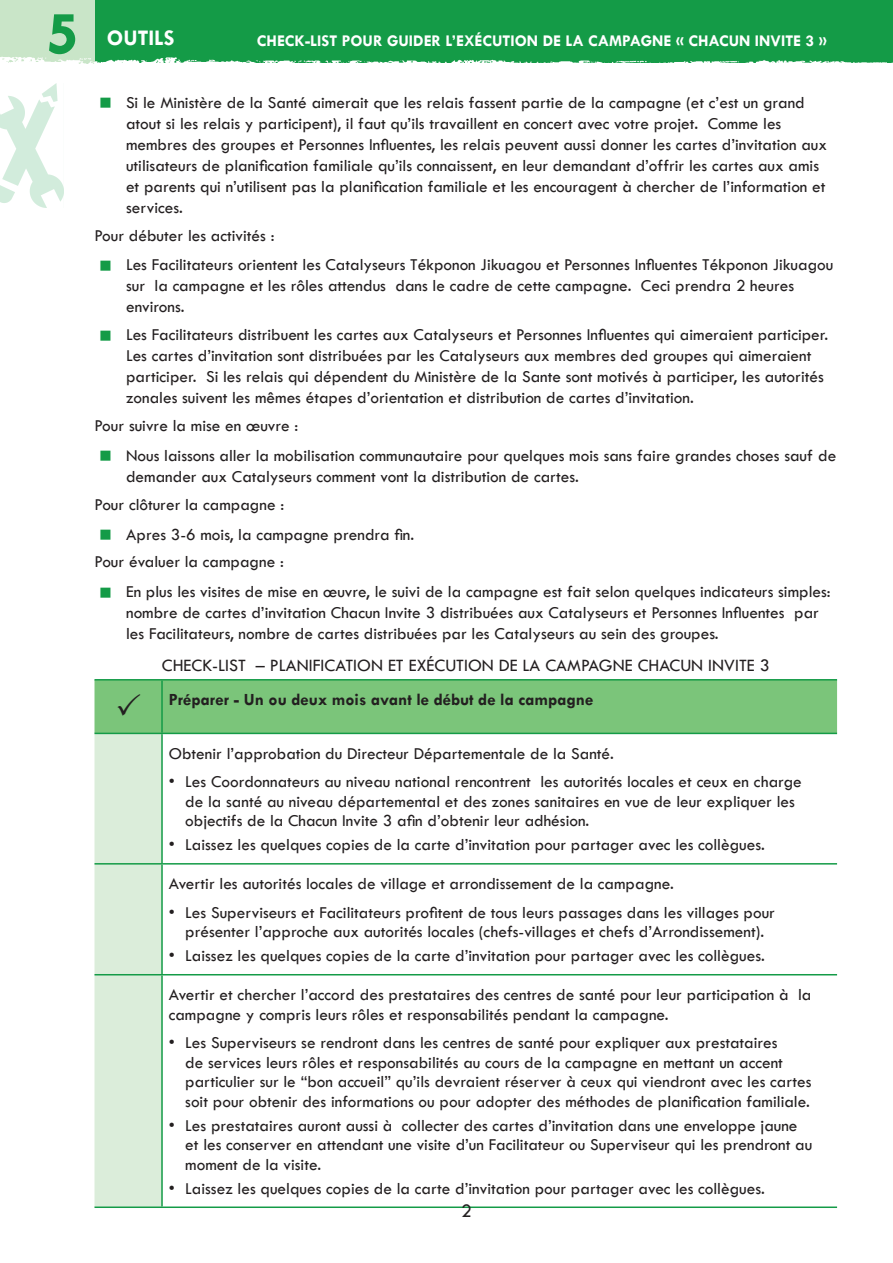
<style>
.page{position:relative;width:893px;height:1263px;background:#fff}
.page>*{position:absolute;margin:0;border:0;box-sizing:border-box;transform-origin:0 0}
.t1{font:700 63px "Tw Cen";color:#149b47}
.t2{font:700 22.5px "Tw Cen";color:#fff}
.t3{font:19.5px "Tw Cen";color:#231f20}
.t4{font:18px "Tw Cen";color:#231f20}
.t5{font:17.25px/21px "Tw Cen";color:#231f20}
.t6{font:700 17.25px "Tw Cen";color:#231f20}
.t7{font:700 16.5px "Tw Cen";color:#fff}
.s1{color:#149b47}
</style>
<div class="page">
<div style="left:0;top:0;width:893px;height:63px;background:#149b47"></div>
<div style="left:0;top:0;width:94px;height:64px;background:#c9e5c8"></div>
<img style="left:0;top:51px;width:893px;height:13px">
<img style="left:0;top:83px;width:63px;height:125px">
<hr style="left:94px;top:679px;width:68px;height:1px;background:#149b47">
<hr style="left:162px;top:679px;width:675px;height:1px;background:#149b47">
<hr style="left:94px;top:1206px;width:68px;height:2px;background:#149b47">
<hr style="left:162px;top:1206px;width:675px;height:2px;background:#149b47">
<svg style="left:94px;top:680px;width:743px;height:527px"></svg>
<h1 class="t1" style="left:46px;top:-4px;width:35px">5</h1>
<h2 class="t2" style="left:107px;top:24px;width:69px">OUTILS</h2>
<p class="t7" style="left:257px;top:31px;width:572px">CHECK-LIST POUR GUIDER L’EXÉCUTION DE LA CAMPAGNE « CHACUN INVITE 3 »</p>
<p class="t5" style="left:126px;top:92px;width:703px;text-indent:-27px"><span class="s1">■</span> Si le Ministère de la Santé aimerait que les relais fassent partie de la campagne (et c’est un grand atout si les relais y participent), il faut qu’ils travaillent en concert avec votre projet. Comme les membres des groupes et Personnes Influentes, les relais peuvent aussi donner les cartes d’invitation aux utilisateurs de planification familiale qu’ils connaissent, en leur demandant d’offrir les cartes aux amis et parents qui n’utilisent pas la planification familiale et les encouragent à chercher de l’information et services.</p>
<p class="t5" style="left:95px;top:225px;width:181px">Pour débuter les activités :</p>
<p class="t5" style="left:126px;top:254px;width:709px;text-indent:-27px"><span class="s1">■</span> Les Facilitateurs orientent les Catalyseurs Tékponon Jikuagou et Personnes Influentes Tékponon Jikuagou sur la campagne et les rôles attendus dans le cadre de cette campagne. Ceci prendra 2 heures environs.</p>
<p class="t5" style="left:126px;top:324px;width:704px;text-indent:-27px"><span class="s1">■</span> Les Facilitateurs distribuent les cartes aux Catalyseurs et Personnes Influentes qui aimeraient participer.<br>Les cartes d’invitation sont distribuées par les Catalyseurs aux membres ded groupes qui aimeraient participer. Si les relais qui dépendent du Ministère de la Sante sont motivés à participer, les autorités zonales suivent les mêmes étapes d’orientation et distribution de cartes d’invitation.</p>
<p class="t5" style="left:95px;top:415px;width:205px">Pour suivre la mise en œuvre :</p>
<p class="t5" style="left:126px;top:445px;width:712px;text-indent:-27px"><span class="s1">■</span> Nous laissons aller la mobilisation communautaire pour quelques mois sans faire grandes choses sauf de demander aux Catalyseurs comment vont la distribution de cartes.</p>
<p class="t5" style="left:95px;top:494px;width:191px">Pour clôturer la campagne :</p>
<p class="t5" style="left:95px;top:520px;width:321px;line-height:27.8px"><span class="s1">■</span> Apres 3-6 mois, la campagne prendra fin.<br>Pour évaluer la campagne :</p>
<p class="t5" style="left:126px;top:581px;width:706px;text-indent:-27px"><span class="s1">■</span> En plus les visites de mise en œuvre, le suivi de la campagne est fait selon quelques indicateurs simples: nombre de cartes d’invitation Chacun Invite 3 distribuées aux Catalyseurs et Personnes Influentes par les Facilitateurs, nombre de cartes distribuées par les Catalyseurs au sein des groupes.</p>
<p class="t4" style="left:162px;top:655px;width:609px">CHECK-LIST – PLANIFICATION ET EXÉCUTION DE LA CAMPAGNE CHACUN INVITE 3</p>
<p class="t6" style="left:169px;top:689px;width:426px">Préparer - Un ou deux mois avant le début de la campagne</p>
<p class="t5" style="left:169px;top:743px;width:447px">Obtenir l’approbation du Directeur Départementale de la Santé.</p>
<p class="t5" style="left:185px;top:772px;width:618px;line-height:19.5px;text-indent:-17px">• Les Coordonnateurs au niveau national rencontrent les autorités locales et ceux en charge de la santé au niveau départemental et des zones sanitaires en vue de leur expliquer les objectifs de la Chacun Invite 3 afin d’obtenir leur adhésion.</p>
<p class="t5" style="left:169px;top:834px;width:597px">• Laissez les quelques copies de la carte d’invitation pour partager avec les collègues.</p>
<p class="t5" style="left:169px;top:873px;width:507px">Avertir les autorités locales de village et arrondissement de la campagne.</p>
<p class="t5" style="left:169px;top:902px;width:608px;line-height:19.5px;text-align:center">• Les Superviseurs et Facilitateurs profitent de tous leurs passages dans les villages pour présenter l’approche aux autorités locales (chefs-villages et chefs d’Arrondissement).</p>
<p class="t5" style="left:169px;top:945px;width:597px">• Laissez les quelques copies de la carte d’invitation pour partager avec les collègues.</p>
<p class="t5" style="left:169px;top:985px;width:644px;line-height:19.5px">Avertir et chercher l’accord des prestataires des centres de santé pour leur participation à la campagne y compris leurs rôles et responsabilités pendant la campagne.</p>
<p class="t5" style="left:185px;top:1033px;width:628px;line-height:19.5px;text-indent:-17px">• Les Superviseurs se rendront dans les centres de santé pour expliquer aux prestataires<br>de services leurs rôles et responsabilités au cours de la campagne en mettant un accent particulier sur le “bon accueil” qu’ils devraient réserver à ceux qui viendront avec les cartes soit pour obtenir des informations ou pour adopter des méthodes de planification familiale.</p>
<p class="t5" style="left:185px;top:1115px;width:629px;line-height:19.5px;text-indent:-17px">• Les prestataires auront aussi à collecter des cartes d’invitation dans une enveloppe jaune et les conserver en attendant une visite d’un Facilitateur ou Superviseur qui les prendront au moment de la visite.</p>
<p class="t5" style="left:169px;top:1178px;width:597px">• Laissez les quelques copies de la carte d’invitation pour partager avec les collègues.</p>
<p class="t3" style="left:461px;top:1199px;width:12px">2</p>
</div>
